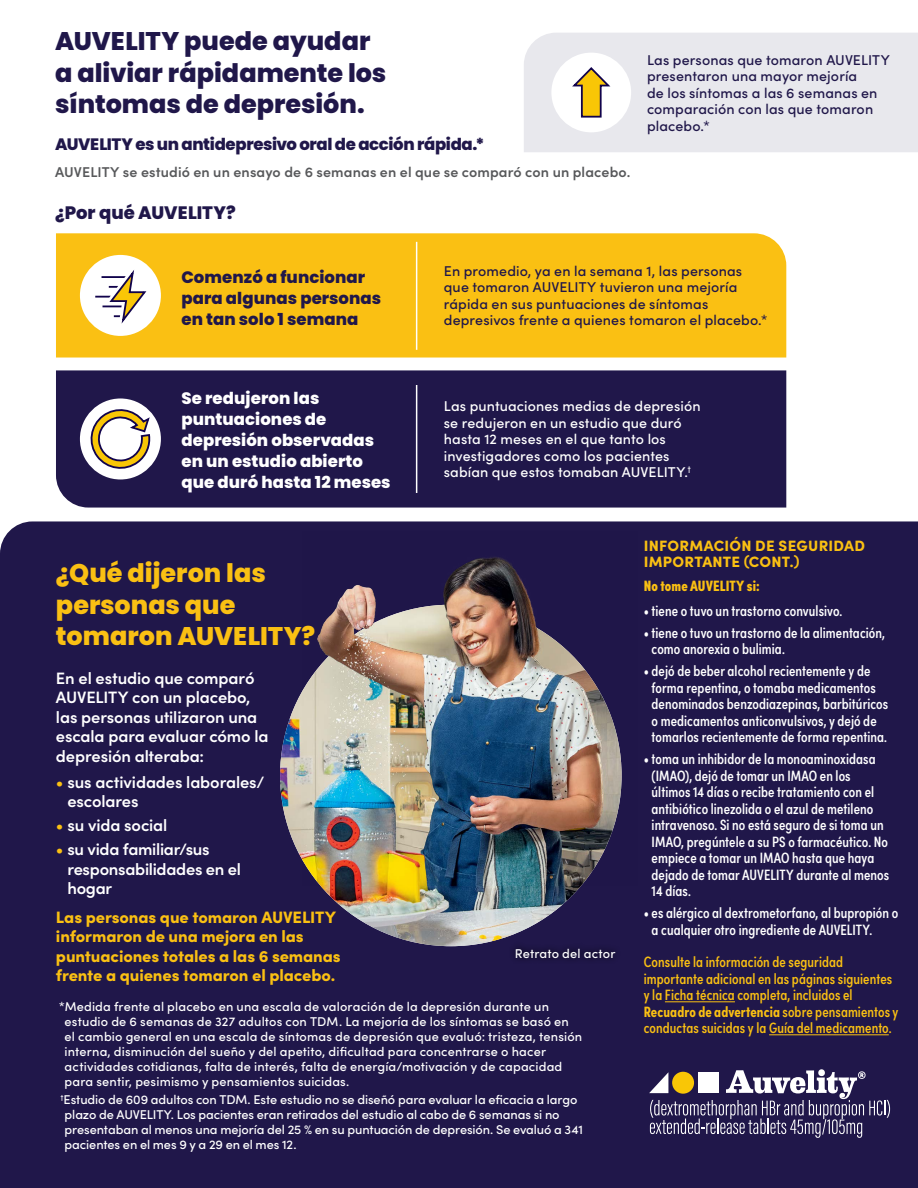
<style>
.page{position:relative;width:918px;height:1188px;background:#fff}
.page>*{position:absolute;margin:0;border:0;box-sizing:border-box;transform-origin:0 0}
.t1{font:800 25.5px/31.5px "Poppins";color:#20174a}
.t2{font:800 25.5px/31.5px "Poppins";color:#fac013}
.t3{font:800 18px "Poppins";color:#20174a}
.t4{font:600 16.5px/19.5px "Sofia Pro";letter-spacing:-.01em;color:#fff}
.t5{font:900 16.5px/19.5px "Sofia Pro";letter-spacing:-.005em;color:#fac013}
.t6{font:800 16.5px/21px "Poppins";letter-spacing:.005em;color:#fff}
.t7{font:800 16.5px/21px "Poppins";color:#20174a}
.t8{font:800 16.5px "Poppins";letter-spacing:-.02em;color:#20174a}
.t9{font:500 15px/16.5px "Sofia Pro Condensed";letter-spacing:.005em;color:#fff}
.t10{font:500 15px/16.5px "Sofia Pro Condensed";letter-spacing:.005em;color:#fac013}
.t11{font:900 15px/15.9px "Sofia Pro";letter-spacing:.02em;color:#fac013}
.t12{font:900 15px "Sofia Pro Condensed";letter-spacing:.005em;color:#fac013}
.t13{font:500 14.25px/16.5px "Sofia Pro";letter-spacing:.01em;color:#20174a}
.t14{font:500 14.25px/16.5px "Sofia Pro";letter-spacing:.01em;color:#fff}
.t15{font:600 14.25px "Sofia Pro";letter-spacing:.01em;color:#58595b}
.t16{font:500 12.75px/15px "Sofia Pro";letter-spacing:.01em;color:#fff}
.t17{font:500 12.75px/15px "Sofia Pro";letter-spacing:-.01em;color:#fff}
.s1{color:#fac013}
.s2{font-weight:700}
</style>
<div class="page">
<div style="left:0;top:521px;width:918px;height:667px;background:#20174a"></div>
<div style="left:524px;top:33px;width:394px;height:119px;background:#e8e8ed"></div>
<img style="left:280px;top:605px;width:342px;height:341px;border-radius:171px">
<img style="left:302px;top:531px;width:336px;height:355px">
<div style="left:551px;top:53px;width:80px;height:79px;background:#fff;border-radius:50%"></div>
<svg style="left:572px;top:67px;width:39px;height:51px"></svg>
<div style="left:509px;top:941px;width:113px;height:24px;background:#1d1543"></div>
<svg style="left:649px;top:1069px;width:241px;height:69px;background:#5a5374"></svg>
<div style="left:56px;top:233px;width:730px;height:125px;background:#fac013"></div>
<div style="left:56px;top:370px;width:730px;height:138px;background:#20174a"></div>
<div style="left:80px;top:255px;width:81px;height:81px;background:#fff;border-radius:50%"></div>
<svg style="left:95px;top:270px;width:52px;height:57px"></svg>
<div style="left:80px;top:398px;width:81px;height:81px;background:#fff;border-radius:50%"></div>
<svg style="left:88px;top:406px;width:63px;height:66px"></svg>
<hr style="left:416px;top:242px;width:1px;height:108px;background:#fff">
<hr style="left:416px;top:385px;width:1px;height:108px;background:#fff">
<hr style="left:665px;top:1001px;width:70px;height:1px;background:#fac013">
<hr style="left:769px;top:1034px;width:120px;height:1px;background:#fac013">
<h1 class="t1" style="left:55px;top:26px;width:333px">AUVELITY puede ayudar a aliviar rápidamente los síntomas de depresión.</h1>
<p class="t8" style="left:55px;top:134px;width:431px">AUVELITY es un antidepresivo oral de acción rápida.*</p>
<p class="t15" style="left:55px;top:162px;width:577px">AUVELITY se estudió en un ensayo de 6 semanas en el que se comparó con un placebo.</p>
<p class="t3" style="left:55px;top:202px;width:182px">¿Por qué AUVELITY?</p>
<p class="t13" style="left:647px;top:51px;width:244px">Las personas que tomaron AUVELITY presentaron una mayor mejoría<br>de los síntomas a las 6 semanas en comparación con las que tomaron placebo.*</p>
<p class="t7" style="left:181px;top:267px;width:201px">Comenzó a funcionar para algunas personas en tan solo 1 semana</p>
<p class="t13" style="left:444px;top:262px;width:325px">En promedio, ya en la semana 1, las personas que tomaron AUVELITY tuvieron una mejoría rápida en sus puntuaciones de síntomas depresivos frente a quienes tomaron el placebo.*</p>
<p class="t6" style="left:181px;top:388px;width:211px">Se redujeron las puntuaciones de depresión observadas en un estudio abierto que duró hasta 12 meses</p>
<p class="t14" style="left:444px;top:397px;width:258px">Las puntuaciones medias de depresión se redujeron en un estudio que duró hasta 12 meses en el que tanto los investigadores como los pacientes sabían que estos tomaban AUVELITY.<sup>†</sup></p>
<h1 class="t2" style="left:56px;top:558px;width:261px">¿Qué dijeron las personas que tomaron AUVELITY?</h1>
<p class="t4" style="left:56px;top:667px;width:214px">En el estudio que comparó<br>AUVELITY con un placebo, las personas utilizaron una escala para evaluar cómo la depresión alteraba:</p>
<p class="t4" style="left:67px;top:771px;width:199px;text-indent:-11px"><span class="s1">•</span> sus actividades laborales/ escolares</p>
<p class="t4" style="left:56px;top:815px;width:113px"><span class="s1">•</span> su vida social</p>
<p class="t4" style="left:67px;top:838px;width:175px;text-indent:-11px"><span class="s1">•</span> su vida familiar/sus responsabilidades en el hogar</p>
<p class="t5" style="left:56px;top:906px;width:286px">Las personas que tomaron AUVELITY informaron de una mejora en las puntuaciones totales a las 6 semanas frente a quienes tomaron el placebo.</p>
<p class="t16" style="left:515px;top:945px;width:102px">Retrato del actor</p>
<p class="t16" style="left:65px;top:998px;width:519px;text-indent:-6px">*Medida frente al placebo en una escala de valoración de la depresión durante un estudio de 6 semanas de 327 adultos con TDM. La mejoría de los síntomas se basó en el cambio general en una escala de síntomas de depresión que evaluó: tristeza, tensión interna, disminución del sueño y del apetito, dificultad para concentrarse o hacer actividades cotidianas, falta de interés, falta de energía/motivación y de capacidad para sentir, pesimismo y pensamientos suicidas.</p>
<p class="t17" style="left:65px;top:1091px;width:520px;text-indent:-4px"><sup>†</sup>Estudio de 609 adultos con TDM. Este estudio no se diseñó para evaluar la eficacia a largo plazo de AUVELITY. Los pacientes eran retirados del estudio al cabo de 6 semanas si no presentaban al menos una mejoría del 25 % en su puntuación de depresión. Se evaluó a 341 pacientes en el mes 9 y a 29 en el mes 12.</p>
<p class="t11" style="left:644px;top:537px;width:223px">INFORMACIÓN DE SEGURIDAD<br>IMPORTANTE (CONT.)</p>
<p class="t12" style="left:644px;top:574px;width:117px">No tome AUVELITY si:</p>
<p class="t9" style="left:644px;top:602px;width:200px">• tiene o tuvo un trastorno convulsivo.</p>
<p class="t9" style="left:652px;top:624px;width:235px;text-indent:-8px">• tiene o tuvo un trastorno de la alimentación, como anorexia o bulimia.</p>
<p class="t9" style="left:652px;top:662px;width:238px;text-indent:-8px">• dejó de beber alcohol recientemente y de forma repentina, o tomaba medicamentos denominados benzodiazepinas, barbitúricos o medicamentos anticonvulsivos, y dejó de tomarlos recientemente de forma repentina.</p>
<p class="t9" style="left:652px;top:750px;width:239px;text-indent:-8px">• toma un inhibidor de la monoaminoxidasa (IMAO), dejó de tomar un IMAO en los últimos 14 días o recibe tratamiento con el antibiótico linezolida o el azul de metileno intravenoso. Si no está seguro de si toma un IMAO, pregúntele a su PS o farmacéutico. No empiece a tomar un IMAO hasta que haya dejado de tomar AUVELITY durante al menos 14 días.</p>
<p class="t9" style="left:652px;top:904px;width:248px;text-indent:-8px">• es alérgico al dextrometorfano, al bupropión o a cualquier otro ingrediente de AUVELITY.</p>
<p class="t10" style="left:644px;top:953px;width:256px">Consulte la información de seguridad importante adicional en las páginas siguientes y la Ficha técnica completa, incluidos el <span class="s2">Recuadro de advertencia</span> sobre pensamientos y conductas suicidas y la Guía del medicamento.</p>
</div>
